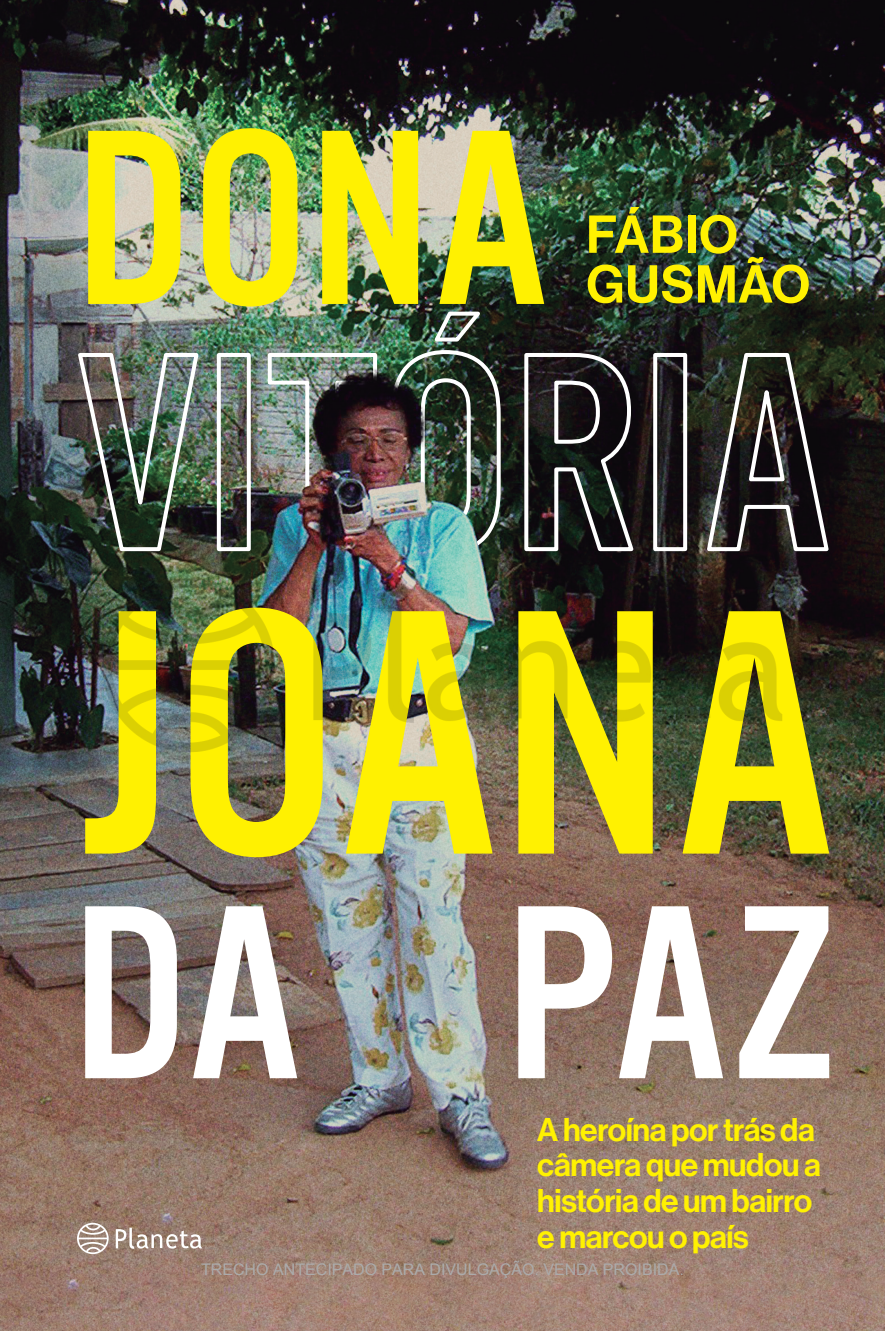
<style>
.page{position:relative;width:885px;height:1331px;background:#fff}
.page>*{position:absolute;margin:0;border:0;box-sizing:border-box;transform-origin:0 0}
.t1{font:52.2px/49.8px "N Haas Grotesk DS Pro 65 Md";letter-spacing:.015em;color:#fff101}
.t2{font:32.2px/35.6px "N Haas Grotesk DS Pro 65 Md";letter-spacing:-.015em;color:#fff101}
.t3{font:16px "Arial";color:#ababab}
</style>
<div class="page">
<img style="left:0;top:0;width:885px;height:1330px">
<img style="left:75px;top:309px;width:756px;height:247px">
<svg style="left:85px;top:906px;width:212px;height:171px"></svg>
<img style="left:88px;top:128px;width:456px;height:178px">
<svg style="left:116px;top:1227px;width:86px;height:21px"></svg>
<svg style="left:77px;top:1222px;width:32px;height:31px"></svg>
<img style="left:85px;top:607px;width:744px;height:250px">
<svg style="left:518px;top:906px;width:311px;height:171px"></svg>
<svg style="left:882px;top:0;width:3px;height:6px"></svg>
<svg style="left:882px;top:1322px;width:3px;height:9px"></svg>
<img style="left:88px;top:569px;width:708px;height:192px">
<h1 class="t1" style="left:586px;top:210px;width:225px">FÁBIO<br>GUSMÃO</h1>
<p class="t2" style="left:537px;top:1111px;width:285px">A heroína por trás da câmera que mudou a história de um bairro e marcou o país</p>
<p class="t3" style="left:201px;top:1258px;width:484px">TRECHO ANTECIPADO PARA DIVULGAÇÃO. VENDA PROIBIDA.</p>
</div>
